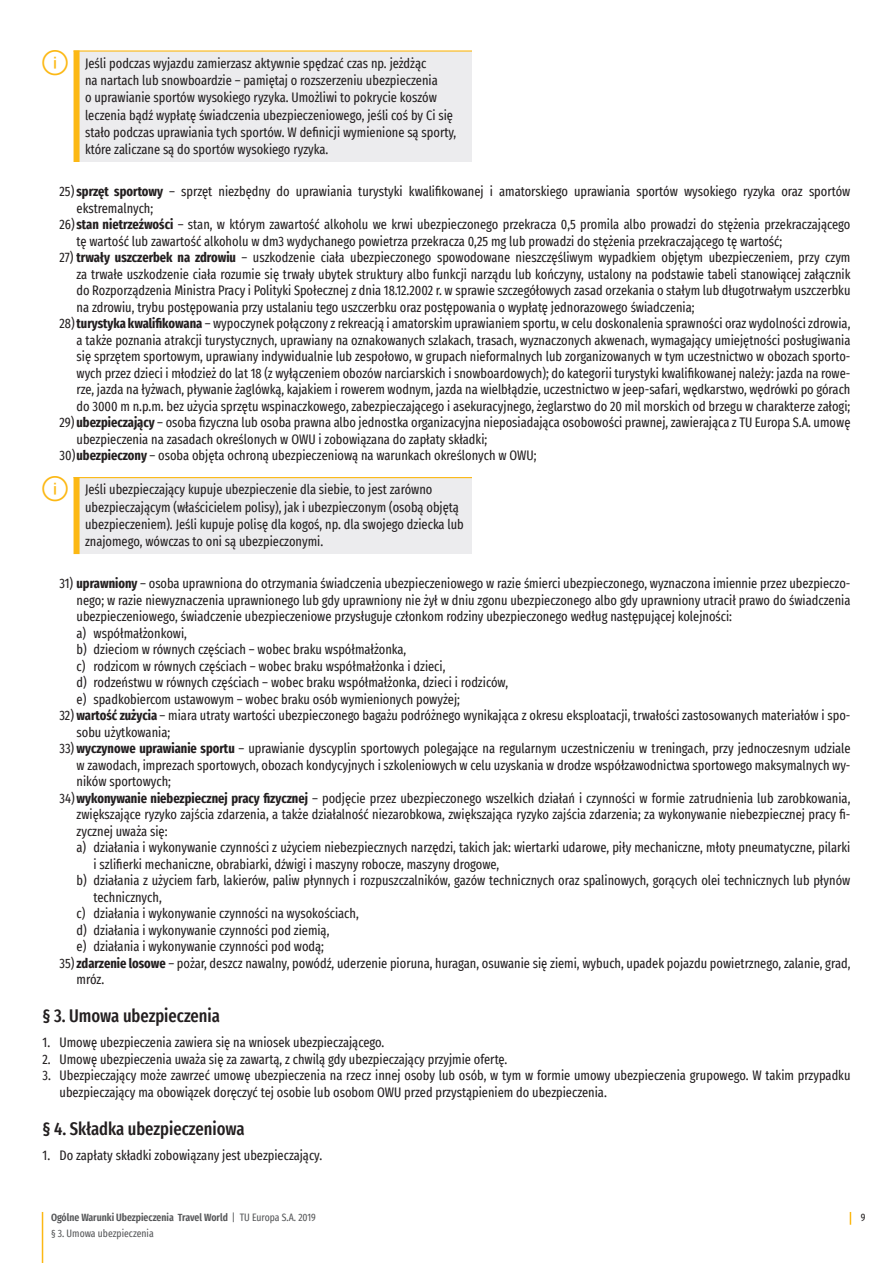
<style>
.page{position:relative;width:893px;height:1263px;background:#fff}
.page>*{position:absolute;margin:0;border:0;box-sizing:border-box;transform-origin:0 0}
.t1{font:500 extra-condensed 18px "Fira Sans";color:#231f20}
.t2{font:extra-condensed 13.5px/16.5px "Fira Sans";color:#231f20}
.t3{font:600 extra-condensed 10.5px "Fira Sans";color:#57585a}
.t4{font:extra-condensed 10.5px "Fira Sans";color:#57585a}
.t5{font:extra-condensed 10.5px "Fira Sans";color:#231f20}
.s1{font-weight:700}
.s2{font-weight:400}
</style>
<div class="page">
<svg style="left:850px;top:1212px;width:1px;height:13px"></svg>
<hr style="left:42px;top:1212px;width:1px;height:51px;background:#fcb814">
<div style="left:77px;top:51px;width:395px;height:111px;background:#ececee"></div>
<div style="left:74px;top:50px;width:6px;height:112px;background:#fcb814"></div>
<hr style="left:74px;top:50px;width:398px;height:2px;background:#fcb814">
<div style="left:77px;top:478px;width:395px;height:76px;background:#ececee"></div>
<div style="left:74px;top:477px;width:6px;height:77px;background:#fcb814"></div>
<hr style="left:74px;top:477px;width:398px;height:1px;background:#fcb814">
<p class="t2" style="left:85px;top:54px;width:373px;line-height:17.2px">Jeśli podczas wyjazdu zamierzasz aktywnie spędzać czas np. jeżdżąc<br>na nartach lub snowboardzie – pamiętaj o rozszerzeniu ubezpieczenia<br>o uprawianie sportów wysokiego ryzyka. Umożliwi to pokrycie koszów leczenia bądź wypłatę świadczenia ubezpieczeniowego, jeśli coś by Ci się stało podczas uprawiania tych sportów. W definicji wymienione są sporty, które zaliczane są do sportów wysokiego ryzyka.</p>
<p class="t2" style="left:77px;top:183px;width:775px;text-indent:-17px">25) <span class="s1">sprzęt sportowy</span> – sprzęt niezbędny do uprawiania turystyki kwalifikowanej i amatorskiego uprawiania sportów wysokiego ryzyka oraz sportów ekstremalnych;</p>
<p class="t2" style="left:77px;top:216px;width:775px;text-indent:-17px">26) <span class="s1">stan nietrzeźwości</span> – stan, w którym zawartość alkoholu we krwi ubezpieczonego przekracza 0,5 promila albo prowadzi do stężenia przekraczającego tę wartość lub zawartość alkoholu w dm3 wydychanego powietrza przekracza 0,25 mg lub prowadzi do stężenia przekraczającego tę wartość;</p>
<p class="t2" style="left:60px;top:249px;width:792px">27) <span class="s1">trwały uszczerbek na zdrowiu</span> – uszkodzenie ciała ubezpieczonego spowodowane nieszczęśliwym wypadkiem objętym ubezpieczeniem, przy czym</p>
<p class="t2" style="left:77px;top:265px;width:775px">za trwałe uszkodzenie ciała rozumie się trwały ubytek struktury albo funkcji narządu lub kończyny, ustalony na podstawie tabeli stanowiącej załącznik</p>
<p class="t2" style="left:77px;top:282px;width:775px">do Rozporządzenia Ministra Pracy i Polityki Społecznej z dnia 18.12.2002 r. w sprawie szczegółowych zasad orzekania o stałym lub długotrwałym uszczerbku</p>
<p class="t2" style="left:77px;top:298px;width:620px">na zdrowiu, trybu postępowania przy ustalaniu tego uszczerbku oraz postępowania o wypłatę jednorazowego świadczenia;</p>
<p class="t2" style="left:60px;top:315px;width:792px">28)<span class="s1">turystyka kwalifikowana</span> – wypoczynek połączony z rekreacją i amatorskim uprawianiem sportu, w celu doskonalenia sprawności oraz wydolności zdrowia,</p>
<p class="t2" style="left:77px;top:331px;width:775px">a także poznania atrakcji turystycznych, uprawiany na oznakowanych szlakach, trasach, wyznaczonych akwenach, wymagający umiejętności posługiwania</p>
<p class="t2" style="left:77px;top:348px;width:775px">się sprzętem sportowym, uprawiany indywidualnie lub zespołowo, w grupach nieformalnych lub zorganizowanych w tym uczestnictwo w obozach sporto-</p>
<p class="t2" style="left:77px;top:364px;width:775px">wych przez dzieci i młodzież do lat 18 (z wyłączeniem obozów narciarskich i snowboardowych); do kategorii turystyki kwalifikowanej należy: jazda na rowe-</p>
<p class="t2" style="left:77px;top:381px;width:775px">rze, jazda na łyżwach, pływanie żaglówką, kajakiem i rowerem wodnym, jazda na wielbłądzie, uczestnictwo w jeep-safari, wędkarstwo, wędrówki po górach</p>
<p class="t2" style="left:77px;top:397px;width:775px">do 3000 m n.p.m. bez użycia sprzętu wspinaczkowego, zabezpieczającego i asekuracyjnego, żeglarstwo do 20 mil morskich od brzegu w charakterze załogi;</p>
<p class="t2" style="left:60px;top:414px;width:792px">29) <span class="s1">ubezpieczający</span> – osoba fizyczna lub osoba prawna albo jednostka organizacyjna nieposiadająca osobowości prawnej, zawierająca z TU Europa S.A. umowę</p>
<p class="t2" style="left:77px;top:430px;width:412px">ubezpieczenia na zasadach określonych w OWU i zobowiązana do zapłaty składki;</p>
<p class="t2" style="left:60px;top:447px;width:479px">30)<span class="s1">ubezpieczony</span> – osoba objęta ochroną ubezpieczeniową na warunkach określonych w OWU;</p>
<p class="t2" style="left:85px;top:481px;width:380px;line-height:17.2px">Jeśli ubezpieczający kupuje ubezpieczenie dla siebie, to jest zarówno ubezpieczającym (właścicielem polisy), jak i ubezpieczonym (osobą objętą ubezpieczeniem). Jeśli kupuje polisę dla kogoś, np. dla swojego dziecka lub znajomego, wówczas to oni są ubezpieczonymi.</p>
<p class="t2" style="left:77px;top:575px;width:775px;text-indent:-17px">31) <span class="s1">uprawniony</span> – osoba uprawniona do otrzymania świadczenia ubezpieczeniowego w razie śmierci ubezpieczonego, wyznaczona imiennie przez ubezpieczo&shy;nego; w razie niewyznaczenia uprawnionego lub gdy uprawniony nie żył w dniu zgonu ubezpieczonego albo gdy uprawniony utracił prawo do świadczenia ubezpieczeniowego, świadczenie ubezpieczeniowe przysługuje członkom rodziny ubezpieczonego według następującej kolejności:<br>a) współmałżonkowi,<br>b) dzieciom w równych częściach – wobec braku współmałżonka,<br>c) rodzicom w równych częściach – wobec braku współmałżonka i dzieci,<br>d) rodzeństwu w równych częściach – wobec braku współmałżonka, dzieci i rodziców,<br>e) spadkobiercom ustawowym – wobec braku osób wymienionych powyżej;</p>
<p class="t2" style="left:77px;top:707px;width:775px;text-indent:-17px">32) <span class="s1">wartość zużycia</span> – miara utraty wartości ubezpieczonego bagażu podróżnego wynikająca z okresu eksploatacji, trwałości zastosowanych materiałów i spo&shy;sobu użytkowania;</p>
<p class="t2" style="left:60px;top:740px;width:792px">33) <span class="s1">wyczynowe uprawianie sportu</span> – uprawianie dyscyplin sportowych polegające na regularnym uczestniczeniu w treningach, przy jednoczesnym udziale</p>
<p class="t2" style="left:77px;top:756px;width:775px">w zawodach, imprezach sportowych, obozach kondycyjnych i szkoleniowych w celu uzyskania w drodze współzawodnictwa sportowego maksymalnych wy-</p>
<p class="t2" style="left:77px;top:773px;width:96px">ników sportowych;</p>
<p class="t2" style="left:60px;top:789px;width:792px">34)<span class="s1">wykonywanie niebezpiecznej pracy fizycznej</span> – podjęcie przez ubezpieczonego wszelkich działań i czynności w formie zatrudnienia lub zarobkowania,</p>
<p class="t2" style="left:77px;top:806px;width:775px">zwiększające ryzyko zajścia zdarzenia, a także działalność niezarobkowa, zwiększająca ryzyko zajścia zdarzenia; za wykonywanie niebezpiecznej pracy fi-</p>
<p class="t2" style="left:77px;top:822px;width:92px">zycznej uważa się:</p>
<p class="t2" style="left:77px;top:839px;width:775px">a) działania i wykonywanie czynności z użyciem niebezpiecznych narzędzi, takich jak: wiertarki udarowe, piły mechaniczne, młoty pneumatyczne, pilarki</p>
<p class="t2" style="left:94px;top:855px;width:407px">i szlifierki mechaniczne, obrabiarki, dźwigi i maszyny robocze, maszyny drogowe,</p>
<p class="t2" style="left:77px;top:872px;width:775px">b) działania z użyciem farb, lakierów, paliw płynnych i rozpuszczalników, gazów technicznych oraz spalinowych, gorących olei technicznych lub płynów</p>
<p class="t2" style="left:94px;top:888px;width:70px">technicznych,</p>
<p class="t2" style="left:77px;top:905px;width:284px">c) działania i wykonywanie czynności na wysokościach,</p>
<p class="t2" style="left:77px;top:921px;width:254px">d) działania i wykonywanie czynności pod ziemią,</p>
<p class="t2" style="left:77px;top:938px;width:249px">e) działania i wykonywanie czynności pod wodą;</p>
<p class="t2" style="left:77px;top:954px;width:775px;text-indent:-17px">35) <span class="s1">zdarzenie losowe</span> – pożar, deszcz nawalny, powódź, uderzenie pioruna, huragan, osuwanie się ziemi, wybuch, upadek pojazdu powietrznego, zalanie, grad, mróz.</p>
<h1 class="t1" style="left:43px;top:1002px;width:179px">§ 3. Umowa ubezpieczenia</h1>
<p class="t2" style="left:43px;top:1034px;width:343px">1. Umowę ubezpieczenia zawiera się na wniosek ubezpieczającego.</p>
<p class="t2" style="left:43px;top:1050px;width:466px">2. Umowę ubezpieczenia uważa się za zawartą, z chwilą gdy ubezpieczający przyjmie ofertę.</p>
<p class="t2" style="left:60px;top:1067px;width:792px;text-indent:-17px">3. Ubezpieczający może zawrzeć umowę ubezpieczenia na rzecz innej osoby lub osób, w tym w formie umowy ubezpieczenia grupowego. W takim przypadku ubezpieczający ma obowiązek doręczyć tej osobie lub osobom OWU przed przystąpieniem do ubezpieczenia.</p>
<h1 class="t1" style="left:43px;top:1114px;width:204px">§ 4. Składka ubezpieczeniowa</h1>
<p class="t2" style="left:43px;top:1146px;width:281px">1. Do zapłaty składki zobowiązany jest ubezpieczający.</p>
<p class="t3" style="left:51px;top:1209px;width:266px">Ogólne Warunki Ubezpieczenia Travel World <span class="s2">| TU Europa S.A. 2019</span></p>
<p class="t5" style="left:861px;top:1210px;width:6px">9</p>
<p class="t4" style="left:51px;top:1225px;width:104px">§ 3. Umowa ubezpieczenia</p>
</div>
